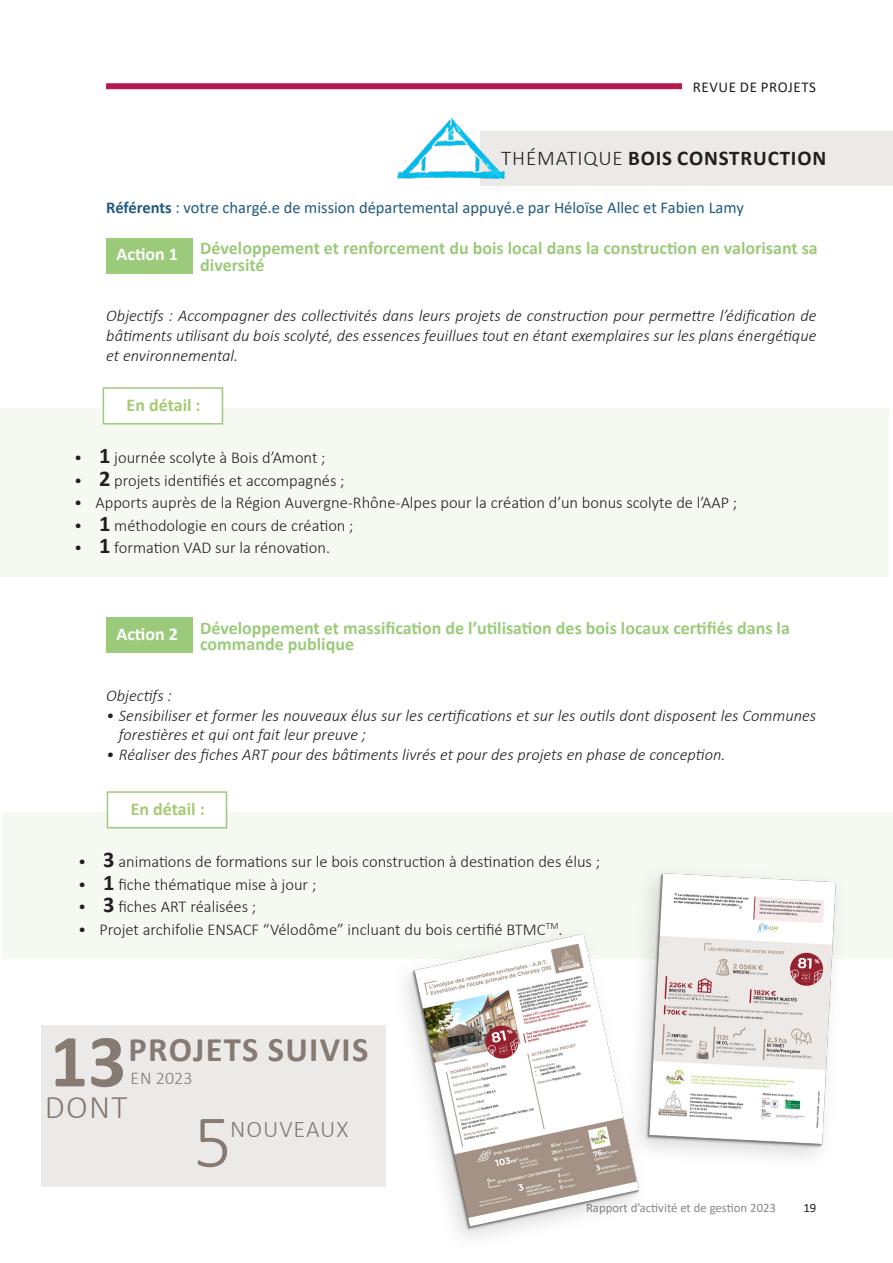
<style>
.page{position:relative;width:893px;height:1263px;background:#fff}
.page>*{position:absolute;margin:0;border:0;box-sizing:border-box;transform-origin:0 0}
.t1{font:700 75.3px "Calibri";color:#867a72}
.t2{font:300 75.3px "Calibri";color:#867a72}
.t3{font:700 34.5px "Calibri";letter-spacing:.04em;color:#867a72}
.t4{font:300 33px "Calibri";color:#867a72}
.t5{font:300 24px "Calibri";letter-spacing:.04em;color:#867a72}
.t6{font:700 21px "Calibri";letter-spacing:.04em;color:#231f20}
.t7{font:700 18px/16.5px "Calibri";color:#9bcb7a}
.t8{font:700 18px "Calibri";color:#a8ca71}
.t9{font:700 18px "Calibri";color:#fff}
.t10{font:300 18px "Calibri";color:#867a72}
.t11{font:italic 300 16.5px/19.8px "Calibri";color:#231f20;text-align:justify}
.t12{font:300 16.5px "Calibri";color:#231f20}
.t13{font:16.5px "Calibri";color:#205b7f}
.Titre_de_section_de_page_-_Noir{font:15px "Calibri";letter-spacing:.04em;color:#231f20}
.t14{font:12.75px "Calibri";color:#86888b}
.t15{font:12.75px "Calibri";color:#231f20}
.s1{font-weight:300}
.s2{font-weight:700}
.s3{font-weight:700;font-size:22.5px}
</style>
<div class="page">
<div style="left:106px;top:238px;width:87px;height:36px;background:#9bcb7a"></div>
<div style="left:481px;top:132px;width:412px;height:54px;background:#eceae8"></div>
<img style="left:397px;top:118px;width:124px;height:68px">
<div style="left:106px;top:83px;width:576px;height:6px;background:#b31a51"></div>
<div style="left:0;top:409px;width:889px;height:168px;background:#f6f9f1"></div>
<div style="left:103px;top:387px;width:120px;height:37px;background:#fff;border:2px solid #9bcb7a"></div>
<div style="left:106px;top:617px;width:87px;height:36px;background:#9bcb7a"></div>
<div style="left:2px;top:812px;width:891px;height:147px;background:#f6f9f1"></div>
<div style="left:107px;top:791px;width:120px;height:37px;background:#fff;border:2px solid #9bcb7a"></div>
<img style="left:405px;top:873px;width:431px;height:365px">
<div style="left:41px;top:1025px;width:345px;height:162px;background:#eceae8"></div>
<p class="Titre_de_section_de_page_-_Noir" style="left:693px;top:77px;width:125px">REVUE DE PROJETS</p>
<p class="t6" style="left:501px;top:143px;width:326px"><span class="s1">THÉMATIQUE</span> BOIS CONSTRUCTION</p>
<p class="t13" style="left:106px;top:196px;width:639px"><span class="s2">Référents</span> : votre chargé.e de mission départemental appuyé.e par Héloïse Allec et Fabien Lamy</p>
<p class="t9" style="left:117px;top:242px;width:63px">Action 1</p>
<p class="t7" style="left:200px;top:240px;width:619px">Développement et renforcement du bois local dans la construction en valorisant sa diversité</p>
<p class="t11" style="left:106px;top:306px;width:712px">Objectifs : Accompagner des collectivités dans leurs projets de construction pour permettre l’édification de bâtiments utilisant du bois scolyté, des essences feuillues tout en étant exemplaires sur les plans énergétique et environnemental.</p>
<p class="t8" style="left:127px;top:392px;width:75px">En détail :</p>
<p class="t12" style="left:74px;top:448px;width:253px">• <span class="s3">1</span> journée scolyte à Bois d’Amont ;</p>
<p class="t12" style="left:74px;top:470px;width:272px">• <span class="s3">2</span> projets identifiés et accompagnés ;</p>
<p class="t12" style="left:74px;top:493px;width:665px">• Apports auprès de la Région Auvergne-Rhône-Alpes pour la création d’un bonus scolyte de l’AAP ;</p>
<p class="t12" style="left:74px;top:515px;width:281px">• <span class="s3">1</span> méthodologie en cours de création ;</p>
<p class="t12" style="left:74px;top:538px;width:257px">• <span class="s3">1</span> formation VAD sur la rénovation.</p>
<p class="t9" style="left:116px;top:621px;width:63px">Action 2</p>
<p class="t7" style="left:200px;top:619px;width:591px">Développement et massification de l’utilisation des bois locaux certifiés dans la commande publique</p>
<p class="t11" style="left:106px;top:685px;width:67px">Objectifs :</p>
<p class="t11" style="left:119px;top:705px;width:699px;text-indent:-13px">• Sensibiliser et former les nouveaux élus sur les certifications et sur les outils dont disposent les Communes forestières et qui ont fait leur preuve ;</p>
<p class="t11" style="left:106px;top:745px;width:621px">• Réaliser des fiches ART pour des bâtiments livrés et pour des projets en phase de conception.</p>
<p class="t8" style="left:131px;top:796px;width:75px">En détail :</p>
<p class="t12" style="left:78px;top:852px;width:523px">• <span class="s3">3</span> animations de formations sur le bois construction à destination des élus ;</p>
<p class="t12" style="left:78px;top:874px;width:240px">• <span class="s3">1</span> fiche thématique mise à jour ;</p>
<p class="t12" style="left:78px;top:897px;width:179px">• <span class="s3">3</span> fiches ART réalisées ;</p>
<p class="t12" style="left:78px;top:919px;width:486px">• Projet archifolie ENSACF “Vélodôme” incluant du bois certifié BTMC<sup>TM</sup>.</p>
<p class="t1" style="left:50px;top:1008px;width:78px">13</p>
<p class="t3" style="left:129px;top:1025px;width:241px">PROJETS SUIVIS</p>
<p class="t10" style="left:131px;top:1067px;width:63px">EN 2023</p>
<p class="t4" style="left:45px;top:1087px;width:84px">DONT</p>
<p class="t2" style="left:194px;top:1095px;width:40px">5</p>
<p class="t5" style="left:230px;top:1114px;width:120px">NOUVEAUX</p>
<p class="t14" style="left:586px;top:1199px;width:192px">Rapport d’activité et de gestion 2023</p>
<p class="t15" style="left:803px;top:1199px;width:14px">19</p>
</div>
